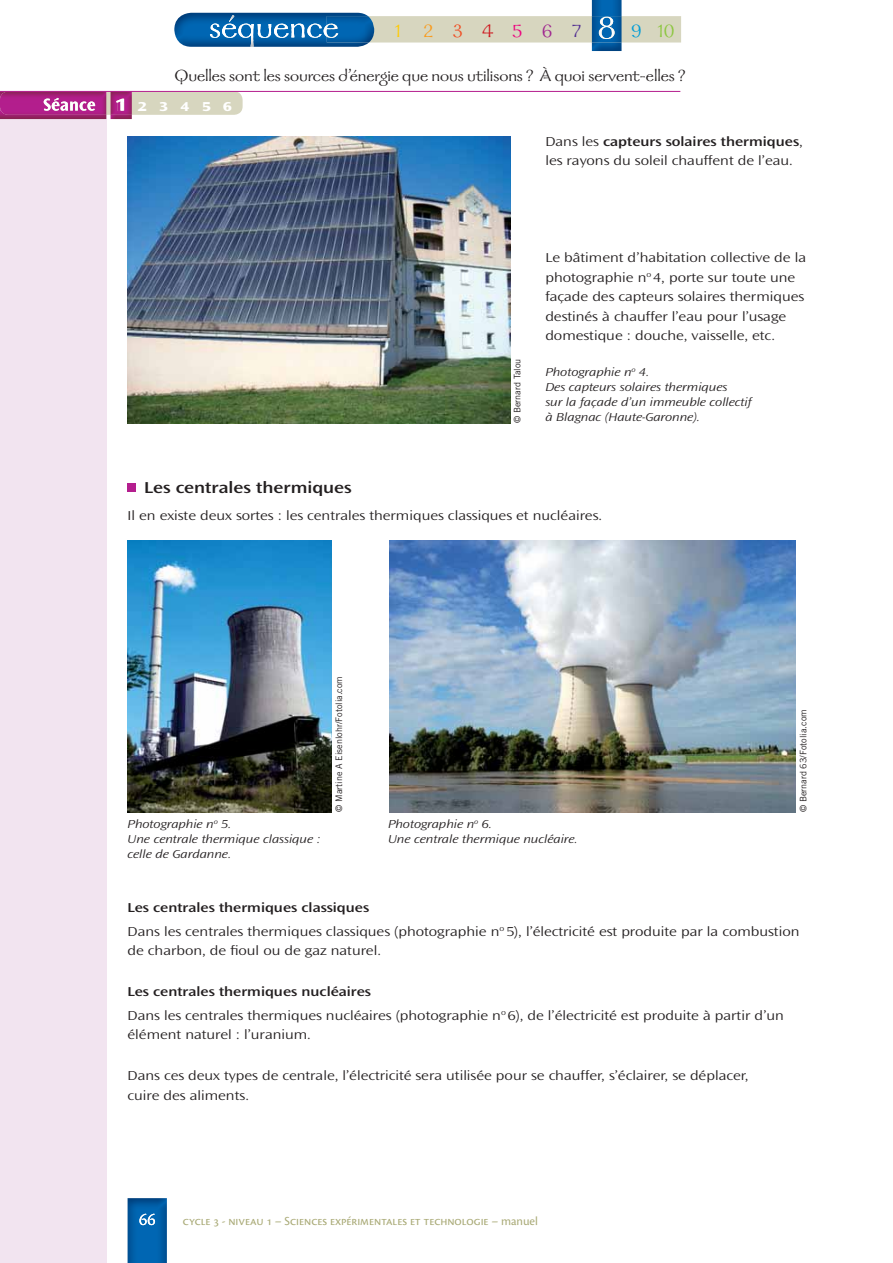
<style>
.page{position:relative;width:893px;height:1263px;background:#fff}
.page>*{position:absolute;margin:0;border:0;box-sizing:border-box;transform-origin:0 0}
.t1{font:21px "Galahad Std";letter-spacing:.94em;color:#8cc63f}
.t2{font:18px "Galahad Std";color:#231f20}
.t3{font:600 expanded 16.5px "Ocean Sans Std";color:#231f20}
.t4{font:300 expanded 13.5px/19.5px "Ocean Sans Std";color:#231f20}
.t5{font:800 expanded 13.5px "Ocean Sans Std";letter-spacing:.91em;color:#fff}
.t6{font:12.75px "Cronos Pro";color:#aaab78}
.t7{font:italic 300 expanded 12px/15px "Ocean Sans Std";color:#231f20}
.t8{font:9px "Trade Gothic LT Std";color:#231f20}
.s1{color:#ffcb04}
.s2{color:#f99b1c}
.s3{color:#f04e23}
.s4{color:#ce171e}
.s5{color:#ed017e}
.s6{color:#9f248f}
.s7{color:#522e91}
.s8{color:#0066b3}
.s9{color:#009cd7}
.s10{font-weight:600}
</style>
<div class="page">
<div style="left:0;top:110px;width:106px;height:1153px;background:#f2e4f0"></div>
<img style="left:174px;top:13px;width:194px;height:34px">
<img style="left:238px;top:24px;width:16px;height:23px">
<img style="left:258px;top:24px;width:13px;height:14px">
<img style="left:274px;top:24px;width:15px;height:14px">
<img style="left:222px;top:24px;width:15px;height:14px">
<img style="left:210px;top:24px;width:10px;height:14px">
<img style="left:307px;top:24px;width:15px;height:14px">
<img style="left:291px;top:24px;width:14px;height:14px">
<svg style="left:225px;top:15px;width:9px;height:13px"></svg>
<img style="left:592px;top:0;width:29px;height:51px">
<svg style="left:324px;top:16px;width:357px;height:27px;background:#aec0bc"></svg>
<img style="left:128px;top:1198px;width:39px;height:65px">
<svg style="left:139px;top:1214px;width:16px;height:11px"></svg>
<div style="left:0;top:91px;width:243px;height:24px;background:#d7d6bf;border-radius:9px"></div>
<img style="left:0;top:115px;width:106px;height:4px">
<img style="left:0;top:92px;width:106px;height:23px">
<svg style="left:44px;top:98px;width:51px;height:13px"></svg>
<img style="left:111px;top:115px;width:21px;height:4px">
<img style="left:111px;top:92px;width:21px;height:23px">
<svg style="left:116px;top:99px;width:8px;height:12px"></svg>
<hr style="left:0;top:91px;width:680px;height:1px;background:#b41e8e">
<div style="left:128px;top:483px;width:8px;height:9px;background:#b41e8e"></div>
<img style="left:128px;top:540px;width:203px;height:272px">
<img style="left:128px;top:136px;width:382px;height:287px">
<img style="left:389px;top:540px;width:406px;height:272px">
<h1 class="t1" style="left:395px;top:22px;width:281px"><span class="s1">1</span><span class="s2">2</span><span class="s3">3</span><span class="s4">4</span><span class="s5">5</span><span class="s6">6</span><span class="s7">7</span><span class="s8">8</span><span class="s9">9</span>10</h1>
<h2 class="t2" style="left:174px;top:68px;width:513px">Quelles sont les sources d’énergie que nous utilisons ? À quoi servent-elles ?</h2>
<p class="t5" style="left:117px;top:98px;width:117px">123456</p>
<p class="t4" style="left:545px;top:132px;width:259px">Dans les <span class="s10">capteurs solaires thermiques</span>, les rayons du soleil chauffent de l’eau.</p>
<p class="t8" style="left:512px;top:423px;width:66px;rotate:-90deg">© Bernard Talou</p>
<p class="t4" style="left:545px;top:248px;width:262px">Le bâtiment d’habitation collective de la photographie n<sup>o</sup> 4, porte sur toute une façade des capteurs solaires thermiques destinés à chauffer l’eau pour l’usage domestique : douche, vaisselle, etc.</p>
<p class="t7" style="left:545px;top:365px;width:208px">Photographie n<sup>o</sup> 4.<br>Des capteurs solaires thermiques<br>sur la façade d’un immeuble collectif à Blagnac (Haute-Garonne).</p>
<p class="t3" style="left:144px;top:480px;width:209px">Les centrales thermiques</p>
<p class="t4" style="left:128px;top:506px;width:476px">Il en existe deux sortes : les centrales thermiques classiques et nucléaires.</p>
<p class="t7" style="left:128px;top:817px;width:194px">Photographie n<sup>o</sup> 5.<br>Une centrale thermique classique : celle de Gardanne.</p>
<p class="t8" style="left:334px;top:812px;width:137px;rotate:-90deg">© Martine A Eisenlohr/Fotolia.com</p>
<p class="t7" style="left:388px;top:817px;width:191px">Photographie n<sup>o</sup> 6.<br>Une centrale thermique nucléaire.</p>
<p class="t8" style="left:798px;top:812px;width:104px;rotate:-90deg">© Bernard 63/Fotolia.com</p>
<p class="t4" style="left:128px;top:896px;width:673px;line-height:23.7px"><span class="s10">Les centrales thermiques classiques<br></span>Dans les centrales thermiques classiques (photographie n<sup>o</sup> 5), l’électricité est produite par la combustion</p>
<p class="t4" style="left:128px;top:942px;width:255px">de charbon, de fioul ou de gaz naturel.</p>
<p class="t4" style="left:128px;top:980px;width:658px;line-height:23.7px"><span class="s10">Les centrales thermiques nucléaires<br></span>Dans les centrales thermiques nucléaires (photographie n<sup>o</sup> 6), de l’électricité est produite à partir d’un</p>
<p class="t4" style="left:128px;top:1026px;width:185px">élément naturel : l’uranium.</p>
<p class="t4" style="left:128px;top:1066px;width:623px">Dans ces deux types de centrale, l’électricité sera utilisée pour se chauffer, s’éclairer, se déplacer, cuire des aliments.</p>
<p class="t6" style="left:183px;top:1213px;width:356px">cycle - niveau – Sciences expérimentales et technologie – manuel</p>
</div>
